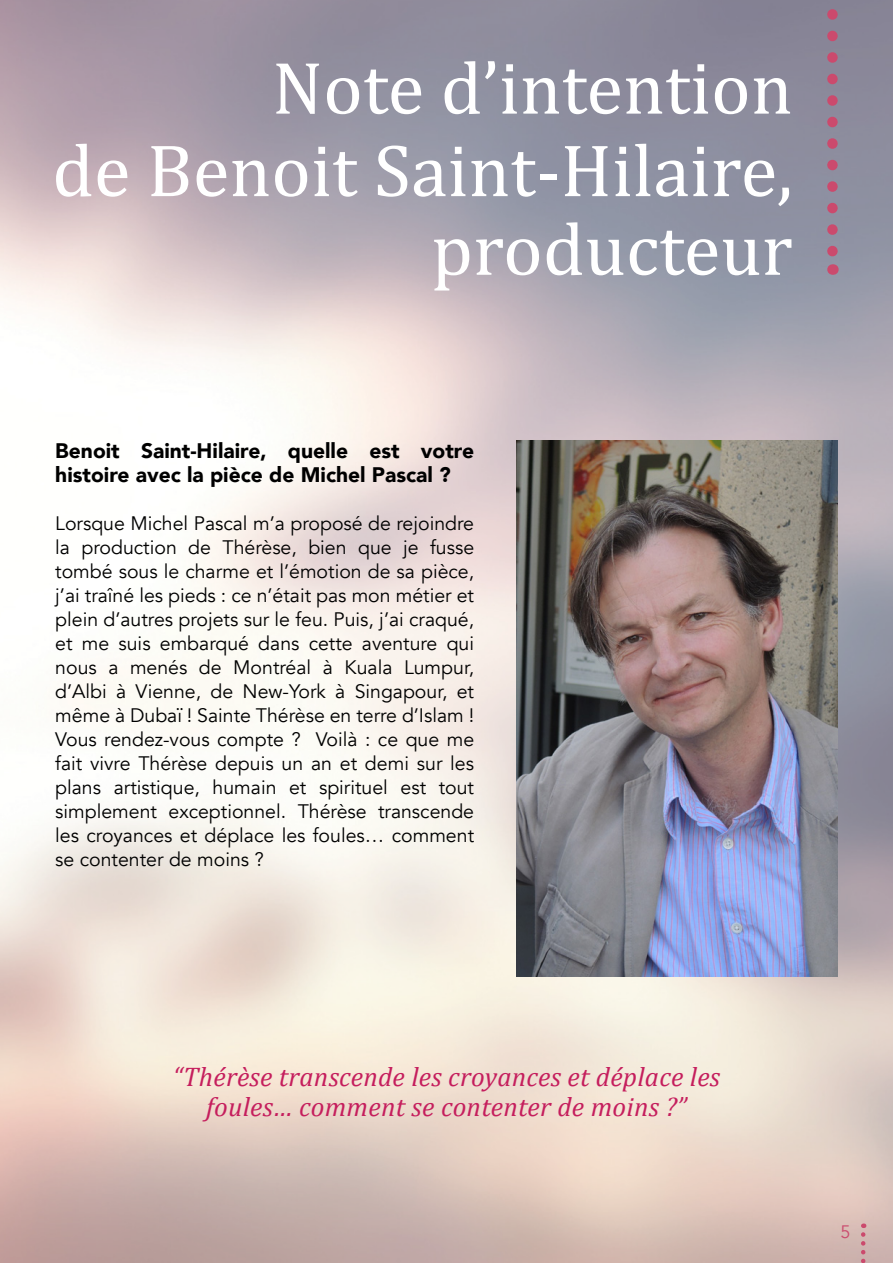
<style>
.page{position:relative;width:893px;height:1263px;background:#fff}
.page>*{position:absolute;margin:0;border:0;box-sizing:border-box;transform-origin:0 0}
.t1{font:75px/80.6px "Cambria";color:#fff;text-align:right}
.t2{font:italic 27px/30px "Cambria";letter-spacing:.01em;color:#c51e5d;text-align:center}
.t3{font:900 21px/24px "Avenir";color:#000}
.t4{font:19.5px/24px "Avenir";color:#000;text-align:justify}
.t5{font:18px "Avenir";color:#cb4a6d}
</style>
<div class="page">
<img style="left:0;top:0;width:893px;height:1263px">
<svg style="left:861px;top:1234px;width:4px;height:29px"></svg>
<img style="left:517px;top:440px;width:321px;height:536px">
<svg style="left:827px;top:0;width:11px;height:275px"></svg>
<h1 class="t1" style="left:52px;top:47px;width:742px">Note d’intention<br>de Benoit Saint-Hilaire, producteur</h1>
<p class="t3" style="left:55px;top:438px;width:420px">Benoit Saint-Hilaire, quelle est votre histoire avec la pièce de Michel Pascal ?</p>
<p class="t4" style="left:55px;top:511px;width:420px">Lorsque Michel Pascal m’a proposé de rejoindre la production de Thérèse, bien que je fusse tombé sous le charme et l’émotion de sa pièce, j’ai traîné les pieds : ce n’était pas mon métier et plein d’autres projets sur le feu. Puis, j’ai craqué, et me suis embarqué dans cette aventure qui nous a menés de Montréal à Kuala Lumpur, d’Albi à Vienne, de New-York à Singapour, et même à Dubaï ! Sainte Thérèse en terre d’Islam !<br>Vous rendez-vous compte ? Voilà : ce que me fait vivre Thérèse depuis un an et demi sur les plans artistique, humain et spirituel est tout simplement exceptionnel. Thérèse transcende les croyances et déplace les foules… comment se contenter de moins ?</p>
<h2 class="t2" style="left:173px;top:1060px;width:549px">“Thérèse transcende les croyances et déplace les foules… comment se contenter de moins ?”</h2>
<p class="t5" style="left:840px;top:1221px;width:12px">5</p>
</div>
